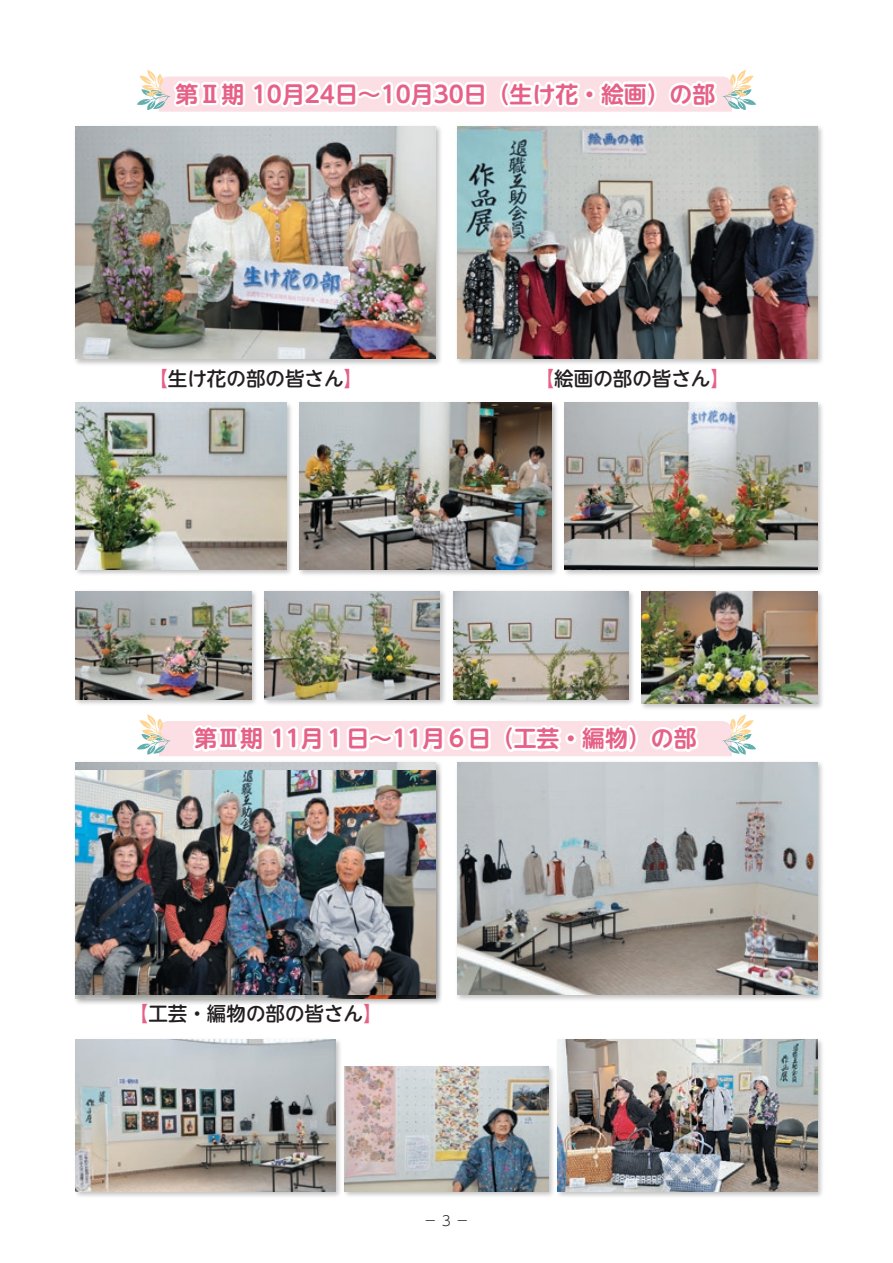
<style>
.page{position:relative;width:893px;height:1263px;background:#fff}
.page>*{position:absolute;margin:0;border:0;box-sizing:border-box;transform-origin:0 0}
.t1{font:700 22.8px "UD Shin M Go Pr 6 De";color:#e66187}
.t2{font:500 19.5px "UD Shin M Go Pr 6";color:#231f20}
.t3{font:300 13.8px "UD Shin Go Pr 6";color:#231f20}
.s1{color:#e66187}
</style>
<div class="page">
<svg style="left:137px;top:70px;width:619px;height:42px"></svg>
<img style="left:75px;top:126px;width:366px;height:239px">
<img style="left:76px;top:126px;width:360px;height:233px">
<img style="left:457px;top:126px;width:365px;height:238px">
<img style="left:457px;top:126px;width:360px;height:233px">
<svg style="left:137px;top:714px;width:619px;height:42px"></svg>
<img style="left:75px;top:762px;width:367px;height:242px">
<img style="left:76px;top:771px;width:360px;height:224px">
<img style="left:453px;top:751px;width:369px;height:249px">
<img style="left:457px;top:762px;width:360px;height:233px">
<img style="left:75px;top:1039px;width:265px;height:158px">
<img style="left:76px;top:1039px;width:259px;height:152px">
<img style="left:557px;top:1039px;width:265px;height:158px">
<img style="left:558px;top:1039px;width:259px;height:152px">
<img style="left:344px;top:1056px;width:214px;height:141px">
<img style="left:345px;top:1066px;width:204px;height:125px">
<img style="left:75px;top:666px;width:181px;height:38px">
<img style="left:76px;top:666px;width:175px;height:33px">
<img style="left:264px;top:591px;width:181px;height:113px">
<img style="left:264px;top:591px;width:176px;height:108px">
<img style="left:453px;top:591px;width:180px;height:113px">
<img style="left:453px;top:591px;width:176px;height:108px">
<img style="left:637px;top:591px;width:185px;height:124px">
<img style="left:642px;top:591px;width:175px;height:112px">
<img style="left:75px;top:402px;width:220px;height:264px">
<img style="left:76px;top:403px;width:210px;height:167px">
<img style="left:564px;top:402px;width:258px;height:173px">
<img style="left:565px;top:403px;width:252px;height:167px">
<img style="left:286px;top:402px;width:271px;height:181px">
<img style="left:299px;top:403px;width:253px;height:167px">
<p class="t1" style="left:176px;top:75px;width:541px">第Ⅱ期 10月24日～10月30日（生け花・絵画）の部</p>
<p class="t2" style="left:148px;top:362px;width:216px"><span class="s1">【</span>生け花の部の皆さん<span class="s1">】</span></p>
<p class="t2" style="left:535px;top:362px;width:197px"><span class="s1">【</span>絵画の部の皆さん<span class="s1">】</span></p>
<p class="t1" style="left:194px;top:719px;width:504px">第Ⅲ期 11月１日～11月６日（工芸・編物）の部</p>
<p class="t2" style="left:129px;top:997px;width:255px"><span class="s1">【</span>工芸・編物の部の皆さん<span class="s1">】</span></p>
<p class="t3" style="left:423px;top:1209px;width:47px">− 3 −</p>
</div>
